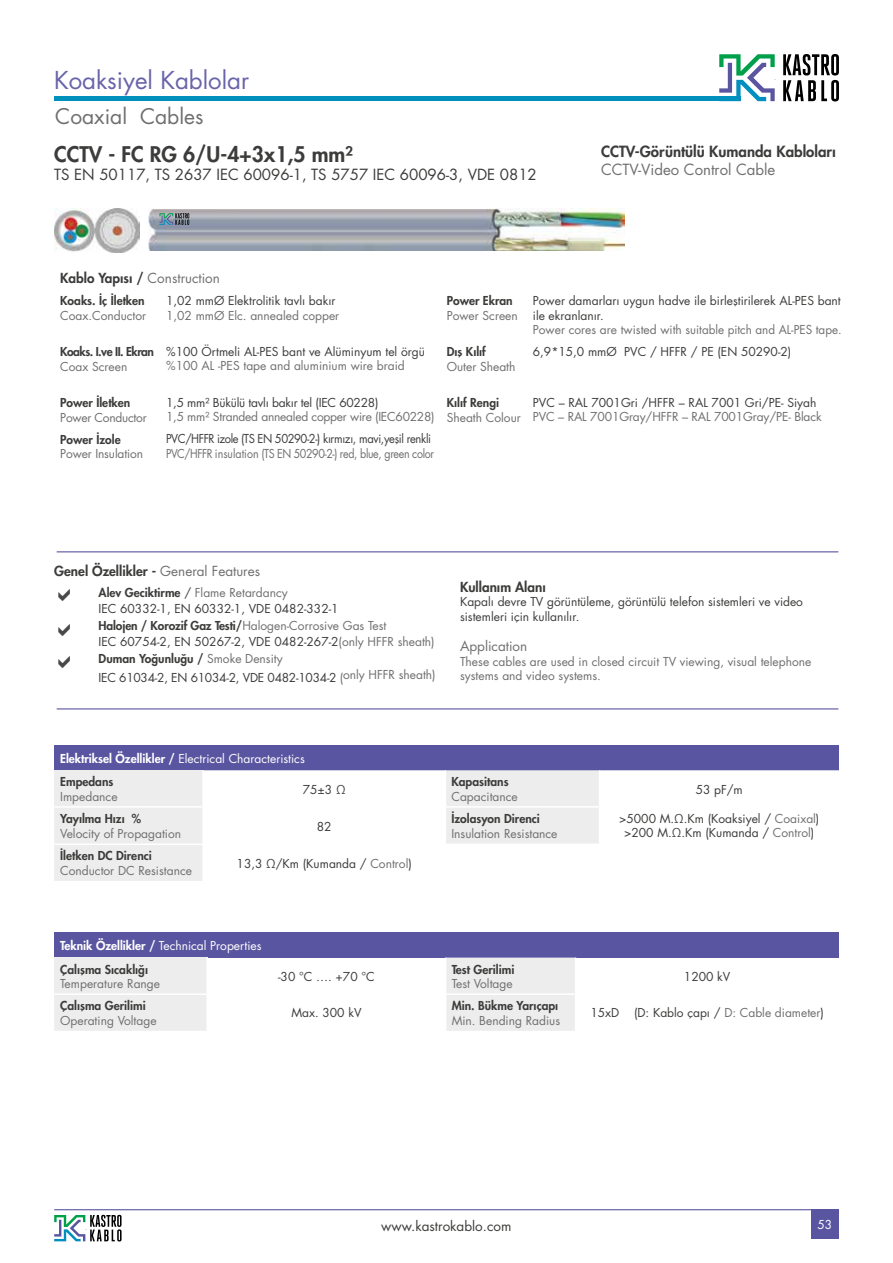
<style>
.page{position:relative;width:893px;height:1263px;background:#fff}
.page>*{position:absolute;margin:0;border:0;box-sizing:border-box;transform-origin:0 0}
.t1{font:24px "Futura";color:#6964aa}
.t2{font:800 21px "Futura";color:#3c3c3b}
.t3{font:21px "Futura";color:#706f6f}
.t4{font:800 15px/18px "Futura";color:#3c3c3b}
.t5{font:15px "Futura";color:#3c3c3b}
.t6{font:800 13.5px "Futura";color:#3c3c3b}
.t7{font:13.5px "Futura";color:#3c3c3b}
.t8{font:13.5px "Futura";color:#706f6f}
.t9{font:12px/14.4px "Futura";color:#3c3c3b}
.t10{font:12px/14.4px "Futura";color:#706f6f}
.t11{font:12px/23.9px "Futura";color:#fff}
.t12{font:12px/14.4px "Futura";letter-spacing:-.02em;color:#706f6f}
.t13{font:12px/14.4px "Futura";letter-spacing:-.03em;color:#3c3c3b;scale:.93 1}
.t14{font:800 12px/14.4px "Futura";color:#3c3c3b}
.t15{font:12px "Futura";letter-spacing:-.02em;color:#3c3c3b}
.t16{font:800 12px/14.4px "Futura";letter-spacing:-.04em;color:#3c3c3b}
.s1{font-weight:400;color:#706f6f}
.s2{color:#706f6f}
.s3{font-weight:800;color:#3c3c3b}
.s4{color:#3c3c3b}
.s5{font-weight:800}
</style>
<div class="page">
<div style="left:811px;top:1209px;width:28px;height:30px;background:#5a55a1"></div>
<hr style="left:54px;top:1209px;width:785px;height:1px;background:#5a55a1">
<div style="left:117px;top:1215px;width:5px;height:12px;background:#000;border-radius:2px"></div>
<svg style="left:54px;top:1215px;width:66px;height:26px"></svg>
<svg style="left:117px;top:1229px;width:5px;height:12px"></svg>
<svg style="left:719px;top:54px;width:56px;height:47px"></svg>
<svg style="left:783px;top:54px;width:56px;height:47px"></svg>
<div style="left:54px;top:96px;width:686px;height:5px;background:#0090bd"></div>
<div style="left:54px;top:932px;width:785px;height:25px;background:#5a55a1"></div>
<svg style="left:54px;top:957px;width:521px;height:74px"></svg>
<hr style="left:445px;top:957px;width:1px;height:36px;background:#fff">
<hr style="left:54px;top:993px;width:153px;height:2px;background:#fff">
<hr style="left:207px;top:993px;width:239px;height:2px;background:#fff">
<hr style="left:207px;top:995px;width:1px;height:36px;background:#fff">
<hr style="left:446px;top:993px;width:130px;height:2px;background:#fff">
<hr style="left:445px;top:995px;width:1px;height:36px;background:#fff">
<hr style="left:207px;top:957px;width:1px;height:36px;background:#fff">
<img style="left:149px;top:208px;width:475px;height:43px">
<img style="left:54px;top:208px;width:85px;height:45px">
<div style="left:54px;top:745px;width:785px;height:25px;background:#5a55a1"></div>
<div style="left:54px;top:770px;width:149px;height:37px;background:#ededed"></div>
<svg style="left:204px;top:770px;width:635px;height:1px"></svg>
<div style="left:446px;top:770px;width:153px;height:73px;background:#ededed"></div>
<div style="left:54px;top:808px;width:148px;height:73px;background:#ededed"></div>
<hr style="left:54px;top:843px;width:149px;height:2px;background:#fff">
<hr style="left:202px;top:770px;width:2px;height:36px;background:#fff">
<hr style="left:445px;top:770px;width:1px;height:36px;background:#fff">
<hr style="left:599px;top:770px;width:1px;height:36px;background:#fff">
<hr style="left:54px;top:806px;width:149px;height:2px;background:#fff">
<hr style="left:445px;top:806px;width:155px;height:2px;background:#fff">
<hr style="left:57px;top:708px;width:781px;height:1px;background:#5a55a1">
<hr style="left:57px;top:551px;width:781px;height:1px;background:#5a55a1">
<svg style="left:159px;top:213px;width:30px;height:12px"></svg>
<h1 class="t1" style="left:54px;top:65px;width:197px">Koaksiyel Kablolar</h1>
<h2 class="t3" style="left:55px;top:103px;width:150px">Coaxial Cables</h2>
<p class="t2" style="left:54px;top:141px;width:300px">CCTV - FC RG 6/U-4+3x1,5 mm²</p>
<p class="t5" style="left:54px;top:165px;width:484px">TS EN 50117, TS 2637 IEC 60096-1, TS 5757 IEC 60096-3, VDE 0812</p>
<p class="t4" style="left:601px;top:142px;width:236px">CCTV-Görüntülü Kumanda Kabloları<br><span class="s1">CCTV-Video Control Cable</span></p>
<p class="t6" style="left:60px;top:269px;width:161px">Kablo Yapısı / <span class="s1">Construction</span></p>
<p class="t14" style="left:60px;top:294px;width:88px">Koaks. İç İletken<br><span class="s1">Coax.Conductor</span></p>
<p class="t9" style="left:166px;top:294px;width:175px">1,02 mmØ Elektrolitik tavlı bakır<br><span class="s2">1,02 mmØ Elc. annealed copper</span></p>
<p class="t10" style="left:447px;top:294px;width:73px"><span class="s3">Power Ekran<br></span>Power Screen</p>
<p class="t9" style="left:533px;top:294px;width:310px">Power damarları uygun hadve ile birleştirilerek AL-PES bant ile ekranlanır.<br><span class="s2">Power cores are twisted with suitable pitch and AL-PES tape.</span></p>
<p class="t16" style="left:60px;top:344px;width:95px">Koaks. I.ve II. Ekran<br><span class="s1">Coax Screen</span></p>
<p class="t9" style="left:166px;top:344px;width:260px">%100 Örtmeli AL-PES bant ve Alüminyum tel örgü <span class="s2">%100 AL -PES tape and aluminium wire braid</span></p>
<p class="t10" style="left:447px;top:345px;width:70px"><span class="s3">Dış Kılıf<br></span>Outer Sheath</p>
<p class="t9" style="left:533px;top:344px;width:260px">6,9*15,0 mmØ PVC / HFFR / PE (EN 50290-2)</p>
<p class="t12" style="left:60px;top:396px;width:88px"><span class="s3">Power İletken<br></span>Power Conductor</p>
<p class="t12" style="left:166px;top:395px;width:270px"><span class="s4">1,5 mm² Bükülü tavlı bakır tel (IEC 60228)<br></span>1,5 mm² Stranded annealed copper wire (IEC60228)</p>
<p class="t10" style="left:447px;top:396px;width:76px"><span class="s3">Kılıf Rengi<br></span>Sheath Colour</p>
<p class="t10" style="left:533px;top:395px;width:290px"><span class="s4">PVC – RAL 7001Gri /HFFR – RAL 7001 Gri/PE- Siyah<br></span>PVC – RAL 7001Gray/HFFR – RAL 7001Gray/PE- Black</p>
<p class="t10" style="left:60px;top:432px;width:84px"><span class="s3">Power İzole<br></span>Power Insulation</p>
<p class="t13" style="left:166px;top:432px;width:290px">PVC/HFFR izole (TS EN 50290-2-) kırmızı, mavi,yeşil renkli<br><span class="s2">PVC/HFFR insulation (TS EN 50290-2-) red, blue, green color</span></p>
<p class="t6" style="left:54px;top:562px;width:207px">Genel Özellikler - <span class="s1">General Features</span></p>
<p class="t9" style="left:99px;top:584px;width:338px;line-height:16.5px"><span class="s5">Alev Geciktirme</span> / <span class="s2">Flame Retardancy<br></span>IEC 60332-1, EN 60332-1, VDE 0482-332-1<br><span class="s5">Halojen / Korozif Gaz Testi/</span><span class="s2">Halogen-Corrosive Gas Test<br></span>IEC 60754-2, EN 50267-2, VDE 0482-267-2<span class="s2">(only HFFR sheath)<br></span><span class="s5">Duman Yoğunluğu /</span> <span class="s2">Smoke Density</span></p>
<p class="t15" style="left:99px;top:670px;width:339px">IEC 61034-2, EN 61034-2, VDE 0482-1034-2 <span class="s2">(</span><sup>only</sup> <sup>HFFR</sup> <sup>sheath)</sup></p>
<p class="t6" style="left:460px;top:578px;width:87px">Kullanım Alanı</p>
<p class="t9" style="left:460px;top:595px;width:345px">Kapalı devre TV görüntüleme, görüntülü telefon sistemleri ve video sistemleri için kullanılır.</p>
<p class="t8" style="left:460px;top:638px;width:69px">Application</p>
<p class="t10" style="left:460px;top:654px;width:353px">These cables are used in closed circuit TV viewing, visual telephone systems and video systems.</p>
<p class="t11" style="left:60px;top:746px;width:246px"><span class="s5">Elektriksel Özellikler /</span> Electrical Characteristics<br><span class="s3">Empedans</span></p>
<p class="t10" style="left:60px;top:789px;width:59px">Impedance</p>
<p class="t9" style="left:303px;top:782px;width:44px">75±3 Ω</p>
<p class="t10" style="left:451px;top:775px;width:68px"><span class="s3">Kapasitans<br></span>Capacitance</p>
<p class="t9" style="left:696px;top:782px;width:49px">53 pF/m</p>
<p class="t10" style="left:60px;top:812px;width:122px"><span class="s3">Yayılma Hızı %<br></span>Velocity of Propagation</p>
<p class="t9" style="left:317px;top:819px;width:16px">82</p>
<p class="t10" style="left:451px;top:812px;width:108px"><span class="s3">İzolasyon Direnci<br></span>Insulation Resistance</p>
<p class="t9" style="left:619px;top:811px;width:202px;text-align:center">&gt;5000 M.Ω.Km (Koaksiyel / <span class="s2">Coaixal</span>) &gt;200 M.Ω.Km (Kumanda / <span class="s2">Control</span>)</p>
<p class="t10" style="left:60px;top:849px;width:133px"><span class="s3">İletken DC Direnci<br></span>Conductor DC Resistance</p>
<p class="t9" style="left:237px;top:856px;width:177px">13,3 Ω/Km (Kumanda / <span class="s2">Control</span>)</p>
<p class="t11" style="left:60px;top:934px;width:203px"><span class="s5">Teknik Özellikler /</span> Technical Properties<br><span class="s3">Çalışma Sıcaklığı</span></p>
<p class="t10" style="left:60px;top:977px;width:101px">Temperature Range</p>
<p class="t9" style="left:278px;top:969px;width:98px">-30 °C …. +70 °C</p>
<p class="t14" style="left:452px;top:962px;width:64px">Test Gerilimi<br><span class="s1">Test Voltage</span></p>
<p class="t9" style="left:684px;top:969px;width:48px">1200 kV</p>
<p class="t10" style="left:60px;top:999px;width:98px"><span class="s3">Çalışma Gerilimi<br></span>Operating Voltage</p>
<p class="t9" style="left:291px;top:1006px;width:72px">Max. 300 kV</p>
<p class="t14" style="left:452px;top:998px;width:110px">Min. Bükme Yarıçapı<br><span class="s1">Min. Bending Radius</span></p>
<p class="t9" style="left:590px;top:1006px;width:235px">15xD (D: Kablo çapı / <span class="s2">D: Cable diameter</span>)</p>
<p class="t7" style="left:381px;top:1217px;width:132px">www.kastrokablo.com</p>
<p class="t11" style="left:817px;top:1212px;width:16px">53</p>
</div>
